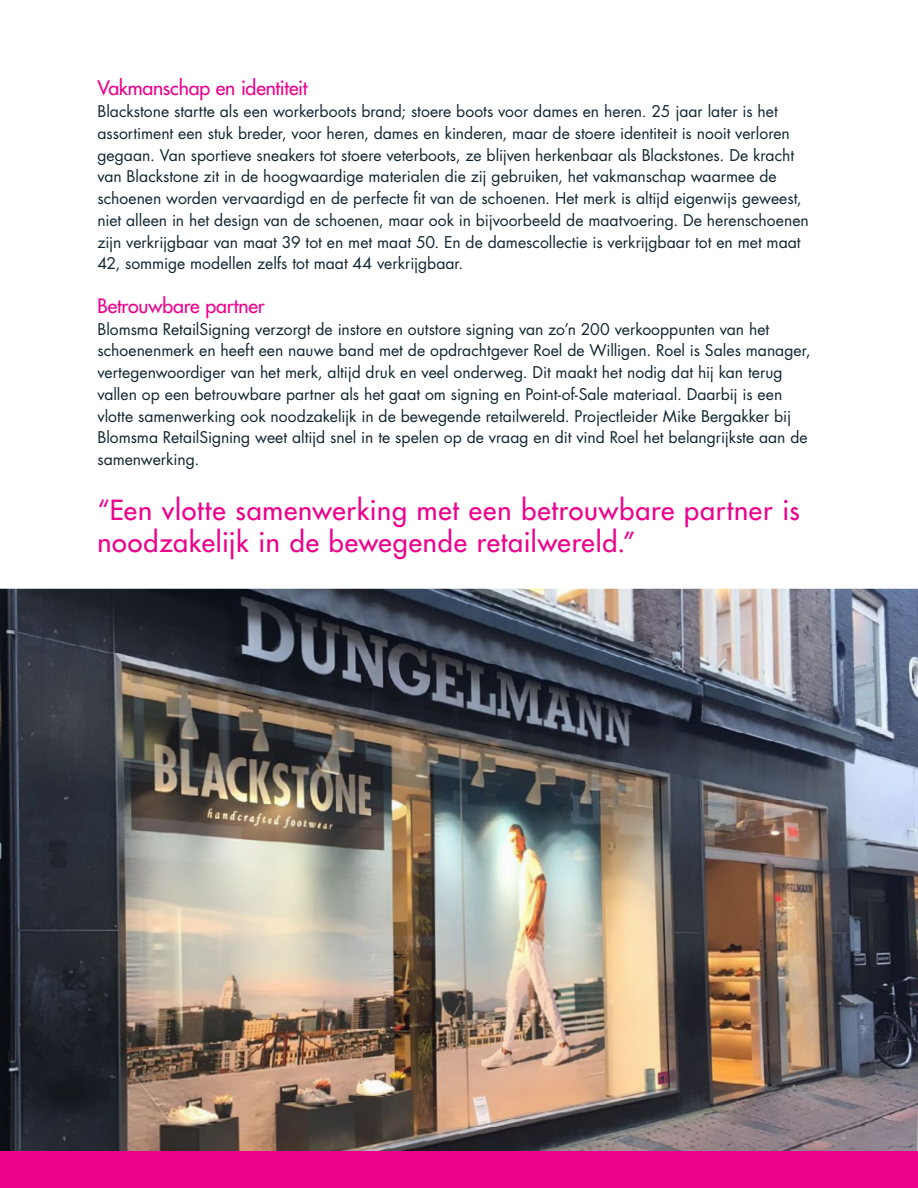
<style>
.page{position:relative;width:918px;height:1188px;background:#fff}
.page>*{position:absolute;margin:0;border:0;box-sizing:border-box;transform-origin:0 0}
.t1{font:500 27px/32.4px "Futura Std";letter-spacing:.03em;color:#ed028c}
.t2{font:500 19.5px "Futura Std";letter-spacing:-.01em;color:#ed028c}
.t3{font:15.75px/21.8px "Futura Std";color:#112530}
</style>
<div class="page">
<img style="left:0;top:589px;width:918px;height:562px">
<div style="left:0;top:1151px;width:918px;height:37px;background:#ed028c"></div>
<p class="t2" style="left:97px;top:76px;width:211px">Vakmanschap en identiteit</p>
<p class="t3" style="left:97px;top:101px;width:713px">Blackstone startte als een workerboots brand; stoere boots voor dames en heren. 25 jaar later is het assortiment een stuk breder, voor heren, dames en kinderen, maar de stoere identiteit is nooit verloren gegaan. Van sportieve sneakers tot stoere veterboots, ze blijven herkenbaar als Blackstones. De kracht van Blackstone zit in de hoogwaardige materialen die zij gebruiken, het vakmanschap waarmee de schoenen worden vervaardigd en de perfecte fit van de schoenen. Het merk is altijd eigenwijs geweest, niet alleen in het design van de schoenen, maar ook in bijvoorbeeld de maatvoering. De herenschoenen zijn verkrijgbaar van maat 39 tot en met maat 50. En de damescollectie is verkrijgbaar tot en met maat 42, sommige modellen zelfs tot maat 44 verkrijgbaar.</p>
<p class="t2" style="left:97px;top:293px;width:169px">Betrouwbare partner</p>
<p class="t3" style="left:97px;top:318px;width:715px">Blomsma RetailSigning verzorgt de instore en outstore signing van zo’n 200 verkooppunten van het schoenenmerk en heeft een nauwe band met de opdrachtgever Roel de Willigen. Roel is Sales manager, vertegenwoordiger van het merk, altijd druk en veel onderweg. Dit maakt het nodig dat hij kan terug vallen op een betrouwbare partner als het gaat om signing en Point-of-Sale materiaal. Daarbij is een vlotte samenwerking ook noodzakelijk in de bewegende retailwereld. Projectleider Mike Bergakker bij Blomsma RetailSigning weet altijd snel in te spelen op de vraag en dit vind Roel het belangrijkste aan de samenwerking.</p>
<h1 class="t1" style="left:97px;top:494px;width:704px">“Een vlotte samenwerking met een betrouwbare partner is noodzakelijk in de bewegende retailwereld.”</h1>
</div>
